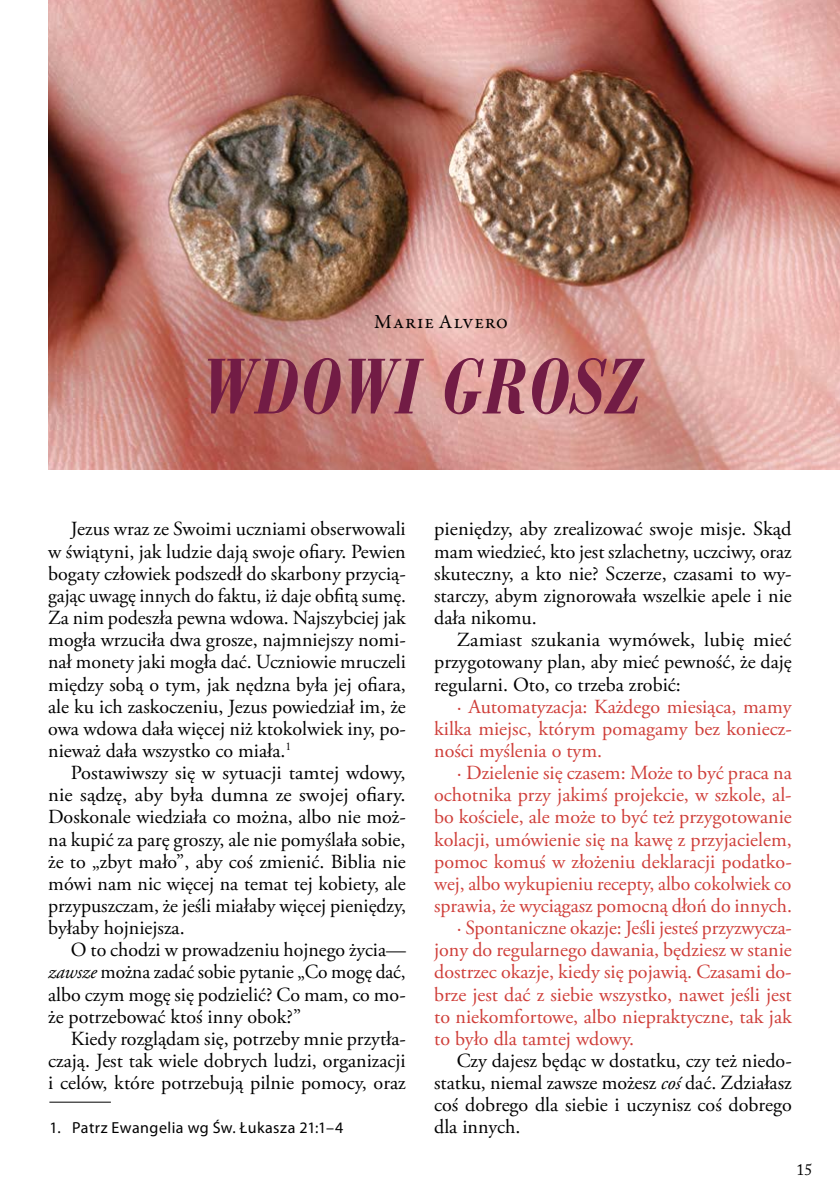
<style>
.page{position:relative;width:840px;height:1191px;background:#fff}
.page>*{position:absolute;margin:0;border:0;box-sizing:border-box;transform-origin:0 0}
.t1{font:82px "Bodoni Antiqua TOT Dem Bol Con Ita";letter-spacing:.015em;color:#721c45}
.t2{font:20px/22.2px "Adobe Garamond Pro";color:#000;text-align:justify}
.t3{font:20px/22.2px "Adobe Garamond Pro";color:#cf3e39;text-align:justify}
.t4{font:20px "Garamond Premr Pro";letter-spacing:.05em;color:#000}
.t5{font:16px "Myriad Pro";letter-spacing:.025em;color:#000}
.t6{font:16px "Adobe Caslon Pro";color:#000}
.s1{font-style:italic}
</style>
<div class="page">
<img style="left:48px;top:0;width:791px;height:469px">
<hr style="left:49px;top:1101px;width:62px;height:1px;background:#000">
<p class="t4" style="left:374px;top:310px;width:135px">Marie Alvero</p>
<h1 class="t1" style="left:200px;top:343px;width:441px">WDOWI GROSZ</h1>
<p class="t2" style="left:48px;top:519px;width:359px;text-indent:23px">Jezus wraz ze Swoimi uczniami obserwowali w świątyni, jak ludzie dają swoje ofiary. Pewien bogaty człowiek podszedł do skarbony przycią&shy;gając uwagę innych do faktu, iż daje obfitą sumę.<br>Za nim podeszła pewna wdowa. Najszybciej jak mogła wrzuciła dwa grosze, najmniejszy nomi&shy;nał monety jaki mogła dać. Uczniowie mruczeli między sobą o tym, jak nędzna była jej ofiara, ale ku ich zaskoczeniu, Jezus powiedział im, że owa wdowa dała więcej niż ktokolwiek iny, po&shy;nieważ dała wszystko co miała.<sup>1</sup></p>
<p class="t2" style="left:48px;top:762px;width:359px;text-indent:23px">Postawiwszy się w sytuacji tamtej wdowy, nie sądzę, aby była dumna ze swojej ofiary.<br>Doskonale wiedziała co można, albo nie moż&shy;na kupić za parę groszy, ale nie pomyślała sobie, że to „zbyt mało”, aby coś zmienić. Biblia nie mówi nam nic więcej na temat tej kobiety, ale przypuszczam, że jeśli miałaby więcej pieniędzy, byłaby hojniejsza.</p>
<p class="t2" style="left:48px;top:939px;width:359px;text-indent:23px">O to chodzi w prowadzeniu hojnego życia— <span class="s1">zawsze</span> można zadać sobie pytanie „Co mogę dać, albo czym mogę się podzielić? Co mam, co mo&shy;że potrzebować ktoś inny obok?”</p>
<p class="t2" style="left:48px;top:1028px;width:359px;text-indent:23px">Kiedy rozglądam się, potrzeby mnie przytła&shy;czają. Jest tak wiele dobrych ludzi, organizacji i celów, które potrzebują pilnie pomocy, oraz</p>
<p class="t5" style="left:49px;top:1118px;width:295px">1. Patrz Ewangelia wg Św. Łukasza 21:1–4</p>
<p class="t2" style="left:434px;top:519px;width:359px">pieniędzy, aby zrealizować swoje misje. Skąd mam wiedzieć, kto jest szlachetny, uczciwy, oraz skuteczny, a kto nie? Sczerze, czasami to wy&shy;starczy, abym zignorowała wszelkie apele i nie dała nikomu.</p>
<p class="t2" style="left:434px;top:629px;width:359px;text-indent:23px">Zamiast szukania wymówek, lubię mieć przygotowany plan, aby mieć pewność, że daję regularni. Oto, co trzeba zrobić:</p>
<p class="t3" style="left:434px;top:696px;width:359px;text-indent:23px">· Automatyzacja: Każdego miesiąca, mamy kilka miejsc, którym pomagamy bez koniecz&shy;ności myślenia o tym.</p>
<p class="t3" style="left:456px;top:762px;width:336px">· Dzielenie się czasem: Może to być praca na</p>
<p class="t3" style="left:434px;top:784px;width:359px">ochotnika przy jakimś projekcie, w szkole, al-</p>
<p class="t3" style="left:434px;top:806px;width:359px">bo kościele, ale może to być też przygotowanie</p>
<p class="t3" style="left:434px;top:828px;width:359px">kolacji, umówienie się na kawę z przyjacielem,</p>
<p class="t3" style="left:434px;top:851px;width:359px">pomoc komuś w złożeniu deklaracji podatko-</p>
<p class="t3" style="left:434px;top:873px;width:358px">wej, albo wykupieniu recepty, albo cokolwiek co</p>
<p class="t3" style="left:434px;top:895px;width:359px">sprawia, że wyciągasz pomocną dłoń do innych.</p>
<p class="t3" style="left:456px;top:917px;width:336px">· Spontaniczne okazje: Jeśli jesteś przyzwycza-</p>
<p class="t3" style="left:434px;top:939px;width:359px">jony do regularnego dawania, będziesz w stanie</p>
<p class="t3" style="left:434px;top:961px;width:359px">dostrzec okazje, kiedy się pojawią. Czasami do-</p>
<p class="t3" style="left:434px;top:983px;width:359px">brze jest dać z siebie wszystko, nawet jeśli jest</p>
<p class="t3" style="left:434px;top:1006px;width:359px">to niekomfortowe, albo niepraktyczne, tak jak</p>
<p class="t3" style="left:434px;top:1028px;width:201px">to było dla tamtej wdowy.</p>
<p class="t2" style="left:434px;top:1050px;width:359px;text-indent:23px">Czy dajesz będąc w dostatku, czy też niedo&shy;statku, niemal zawsze możesz <span class="s1">coś</span> dać. Zdziałasz coś dobrego dla siebie i uczynisz coś dobrego dla innych.</p>
<p class="t6" style="left:796px;top:1160px;width:17px">15</p>
</div>
